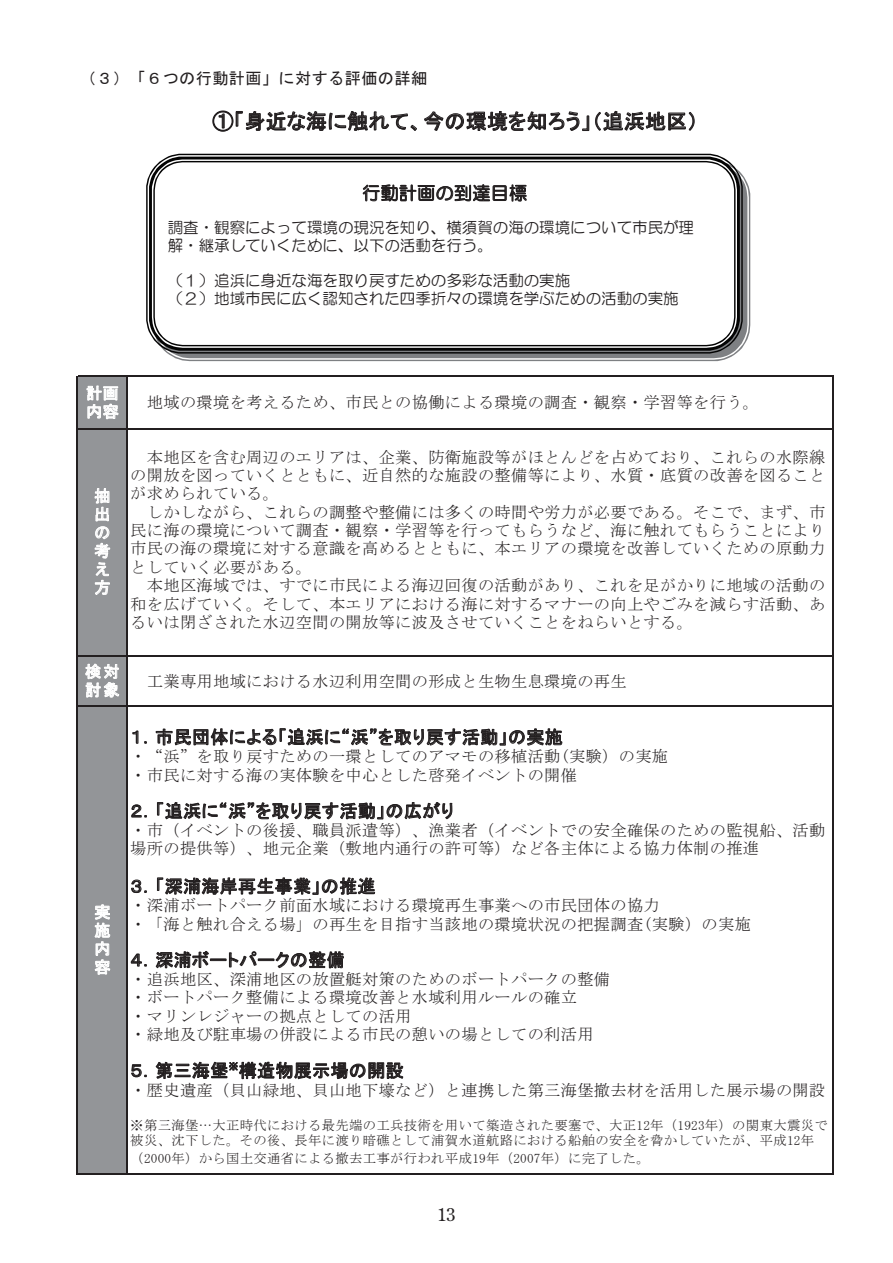
<style>
.page{position:relative;width:893px;height:1263px;background:#fff}
.page>*{position:absolute;margin:0;border:0;box-sizing:border-box;transform-origin:0 0}
.t1{font:20.85px "MS P Gothic";letter-spacing:.015em;color:#231f20}
.t2{font:18px "MS P Gothic";letter-spacing:.02em;color:#231f20}
.t3{font:18px "HG Maru Gothic MPRO";letter-spacing:.02em;color:#231f20}
.t4{font:18px "Century Old Style";color:#231f20}
.t5{font:16.2px/18.3px "MS Mincho";letter-spacing:.02em;color:#231f20}
.t6{font:16.2px "MS Gothic";letter-spacing:.02em;color:#231f20}
.t7{font:16.2px/18.3px "MS P Gothic";letter-spacing:.08em;color:#fff;text-align:justify}
.t8{font:15.45px/17.7px "HG Maru Gothic MPRO";color:#231f20}
.t9{font:13.35px/15.5px "MS Mincho";letter-spacing:.025em;color:#231f20}
.t10{font:9.75px "MS P Gothic";color:#231f20}
</style>
<div class="page">
<div style="left:77px;top:376px;width:51px;height:798px;background:#939598"></div>
<svg style="left:95px;top:904px;width:15px;height:70px"></svg>
<svg style="left:87px;top:386px;width:32px;height:33px"></svg>
<svg style="left:95px;top:488px;width:15px;height:107px"></svg>
<svg style="left:85px;top:664px;width:34px;height:33px"></svg>
<svg style="left:132px;top:731px;width:6px;height:13px"></svg>
<svg style="left:156px;top:728px;width:406px;height:18px"></svg>
<svg style="left:131px;top:804px;width:16px;height:13px"></svg>
<svg style="left:157px;top:802px;width:295px;height:18px"></svg>
<svg style="left:131px;top:880px;width:16px;height:13px"></svg>
<svg style="left:157px;top:877px;width:218px;height:17px"></svg>
<svg style="left:131px;top:954px;width:16px;height:12px"></svg>
<svg style="left:156px;top:951px;width:188px;height:17px"></svg>
<svg style="left:131px;top:1064px;width:16px;height:13px"></svg>
<svg style="left:156px;top:1062px;width:247px;height:18px"></svg>
<svg style="left:212px;top:111px;width:205px;height:21px"></svg>
<svg style="left:424px;top:111px;width:165px;height:20px"></svg>
<svg style="left:595px;top:111px;width:100px;height:20px"></svg>
<hr style="left:76px;top:375px;width:2px;height:799px;background:#231f20">
<hr style="left:127px;top:377px;width:1px;height:797px;background:#231f20">
<hr style="left:832px;top:377px;width:1px;height:797px;background:#231f20">
<hr style="left:78px;top:375px;width:755px;height:2px;background:#231f20">
<hr style="left:78px;top:428px;width:755px;height:1px;background:#231f20">
<hr style="left:78px;top:655px;width:755px;height:1px;background:#231f20">
<hr style="left:78px;top:706px;width:755px;height:1px;background:#231f20">
<hr style="left:78px;top:1173px;width:755px;height:1px;background:#231f20">
<svg style="left:168px;top:176px;width:582px;height:185px;background:#9fa0a3"></svg>
<svg style="left:146px;top:154px;width:597px;height:200px"></svg>
<svg style="left:363px;top:184px;width:164px;height:18px"></svg>
<div style="left:165px;top:180px;width:172px;height:25px;background:#fff"></div>
<p class="t6" style="left:80px;top:70px;width:349px">（３）「６つの行動計画」に対する評価の詳細</p>
<p class="t1" style="left:212px;top:111px;width:487px">①「身近な海に触れて、今の環境を知ろう」（追浜地区(</p>
<p class="t3" style="left:362px;top:184px;width:166px">行動計画の到達目標</p>
<p class="t8" style="left:168px;top:218px;width:528px">調査・観察によって環境の現況を知り、横須賀の海の環境について市民が理解・継承していくために、以下の活動を行う。</p>
<p class="t8" style="left:168px;top:271px;width:512px">（１）追浜に身近な海を取り戻すための多彩な活動の実施<br>（２）地域市民に広く認知された四季折々の環境を学ぶための活動の実施</p>
<p class="t7" style="left:86px;top:384px;width:34px">計画内容</p>
<p class="t7" style="left:94px;top:486px;width:18px">抽出の考え方</p>
<p class="t5" style="left:130px;top:393px;width:630px">　地域の環境を考えるため、市民との協働による環境の調査・観察・学習等を行う。</p>
<p class="t5" style="left:130px;top:448px;width:697px">　本地区を含む周辺のエリアは、企業、防衛施設等がほとんどを占めており、これらの水際線の開放を図っていくとともに、近自然的な施設の整備等により、水質・底質の改善を図ることが求められている。<br>　しかしながら、これらの調整や整備には多くの時間や労力が必要である。そこで、まず、市民に海の環境について調査・観察・学習等を行ってもらうなど、海に触れてもらうことにより市民の海の環境に対する意識を高めるとともに、本エリアの環境を改善していくための原動力としていく必要がある。<br>　本地区海域では、すでに市民による海辺回復の活動があり、これを足がかりに地域の活動の和を広げていく。そして、本エリアにおける海に対するマナーの向上やごみを減らす活動、あるいは閉ざされた水辺空間の開放等に波及させていくことをねらいとする。</p>
<p class="t7" style="left:85px;top:662px;width:36px">検対討象</p>
<p class="t5" style="left:130px;top:672px;width:498px">　工業専用地域における水辺利用空間の形成と生物生息環境の再生</p>
<p class="t2" style="left:130px;top:728px;width:434px">１．市民団体による「追浜に浜“ ”を取り戻す活動」の実施</p>
<p class="t5" style="left:130px;top:747px;width:539px">・“浜”を取り戻すための一環としてのアマモの移植活動(実験）の実施・市民に対する海の実体験を中心とした啓発イベントの開催</p>
<p class="t2" style="left:130px;top:802px;width:325px">２．「追浜に浜“ ”を取り戻す活動」の広がり</p>
<p class="t5" style="left:130px;top:821px;width:697px">・市（イベントの後援、職員派遣等）、漁業者（イベントでの安全確保のための監視船、活動場所の提供等）、地元企業（敷地内通行の許可等）など各主体による協力体制の推進</p>
<p class="t2" style="left:130px;top:877px;width:247px">３．「深浦海岸再生事業」の推進</p>
<p class="t5" style="left:130px;top:896px;width:622px">・深浦ボートパーク前面水域における環境再生事業への市民団体の協力<br>・「海と触れ合える場」の再生を目指す当該地の環境状況の把握調査(実験）の実施</p>
<p class="t2" style="left:130px;top:951px;width:216px">４．深浦ボートパークの整備</p>
<p class="t5" style="left:130px;top:970px;width:481px">・追浜地区、深浦地区の放置艇対策のためのボートパークの整備・ボートパーク整備による環境改善と水域利用ルールの確立<br>・マリンレジャーの拠点としての活用<br>・緑地及び駐車場の併設による市民の憩いの場としての利活用</p>
<p class="t2" style="left:239px;top:1061px;width:166px">構造物展示場の開設</p>
<p class="t7" style="left:94px;top:903px;width:18px">実施内容</p>
<p class="t2" style="left:130px;top:1061px;width:99px">５．第三海堡</p>
<p class="t5" style="left:130px;top:1080px;width:697px">・歴史遺産（貝山緑地、貝山地下壕など）と連携した第三海堡撤去材を活用した展示場の開設</p>
<p class="t9" style="left:130px;top:1117px;width:699px">※第三海堡…大正時代における最先端の工兵技術を用いて築造された要塞で、大正12年（1923年）の関東大震災で被災、沈下した。その後、長年に渡り暗礁として浦賀水道航路における船舶の安全を脅かしていたが、平成12年</p>
<p class="t9" style="left:130px;top:1151px;width:521px">（2000年）から国土交通省による撤去工事が行われ平成19年（2007年）に完了した。</p>
<p class="t10" style="left:229px;top:1061px;width:11px">※</p>
<p class="t4" style="left:437px;top:1202px;width:19px">13</p>
</div>
